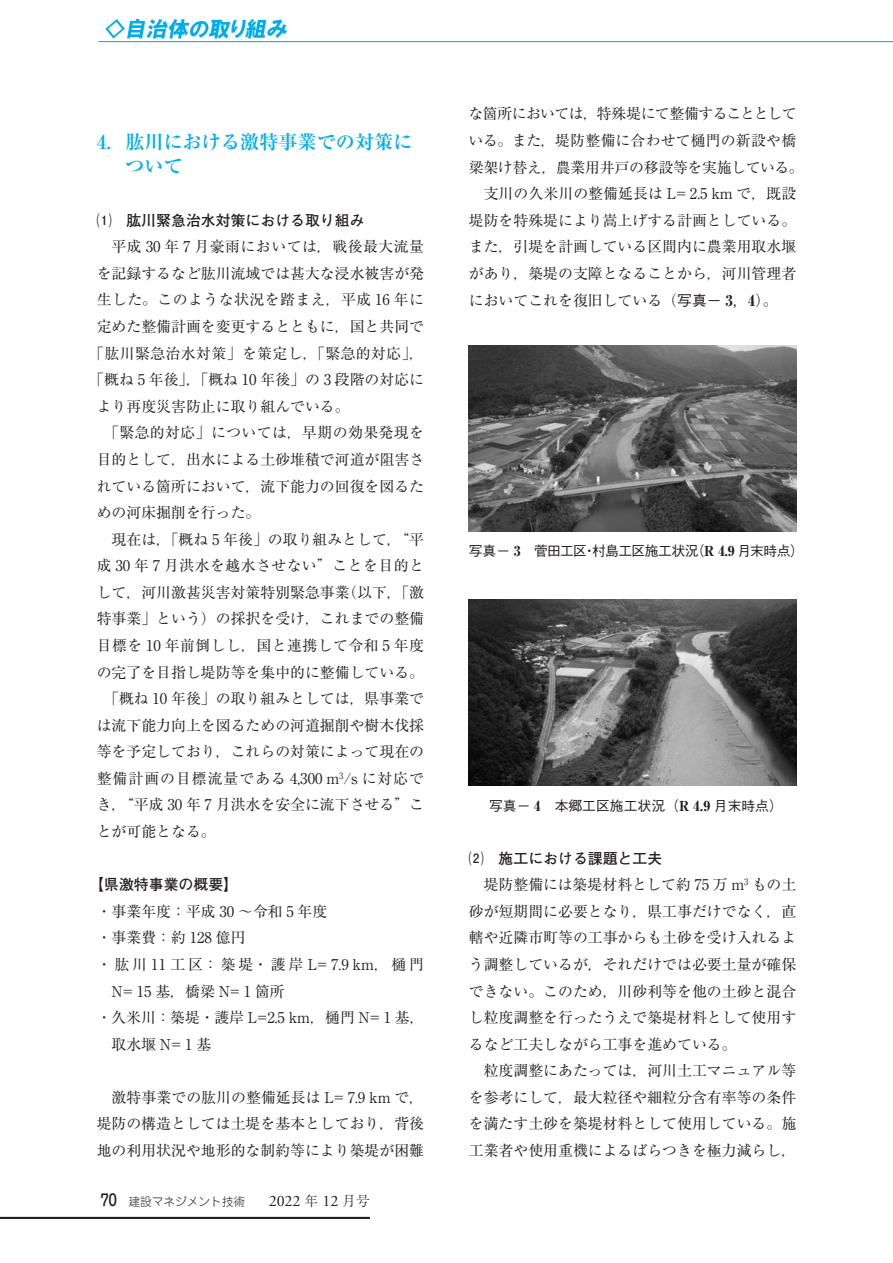
<style>
.page{position:relative;width:893px;height:1263px;background:#fff}
.page>*{position:absolute;margin:0;border:0;box-sizing:border-box;transform-origin:0 0}
.大見出し_1__自治体2行{font:700 19.2px/23.4px "Ryumin Pr 6 N";color:#00aeef}
.本文_14Q{font:14.85px/26.5px "Ryumin Pr 6 N";color:#231f20;text-align:justify}
.本文_14Q-2{font:14.85px/26.5px "Ryumin Pr 6 N";letter-spacing:-.02em;color:#231f20}
.本文_問答1{font:14.85px/26.5px "Ryumin Pr 6 N";color:#231f20}
.本文_問答1-2{font:14.85px/26.5px "Ryumin Pr 6 N";letter-spacing:.095em;color:#231f20}
.本文_14Q-3{font:14.85px "Ryumin Pr 6 N";letter-spacing:.025em;color:#231f20}
.中見出し__1___太ゴ_前アキ{font:700 14.85px "Futo Go B101 Pr 6 N";color:#231f20}
.本文_14Q-4{font:14.85px "Ryumin Pr 6 N";letter-spacing:.03em;color:#231f20}
.本文_14Q-5{font:14.85px "Ryumin Pr 6 N";letter-spacing:.035em;color:#231f20}
.中見出し__1___太ゴ{font:700 14.85px "Futo Go B101 Pr 6 N";color:#231f20}
.キャプション{font:500 13.8px "Gothic BBB Pr 6 N";letter-spacing:-.03em;color:#231f20}
.キャプション-2{font:500 13.8px "Gothic BBB Pr 6 N";color:#231f20}
.t1{font:300 11.7px "Jun 101 Pro";color:#231f20}
.s1{font-family:"Jun 34 Pro";font-weight:500;font-size:15.9px}
.s2{font-family:"Adobe Garamond Pro";font-weight:400;font-size:15.9px}
.s3{font-family:"Ryumin Pr 6 N";font-size:13.8px}
.s4{font-family:"Gothic BBB Pr 6 N";font-weight:500}
.s5{font-weight:800}
.s6{font-family:"Ryumin Pr 6 N";font-weight:800}
</style>
<div class="page">
<img style="left:469px;top:345px;width:327px;height:186px">
<img style="left:469px;top:600px;width:327px;height:186px">
<hr style="left:98px;top:41px;width:795px;height:1px;background:#00aeef">
<svg style="left:105px;top:19px;width:182px;height:20px"></svg>
<hr style="left:0;top:1217px;width:370px;height:2px;background:#231f20">
<p class="大見出し_1__自治体2行" style="left:125px;top:129px;width:289px;text-indent:-29px">4．肱川における激特事業での対策について</p>
<p class="中見出し__1___太ゴ" style="left:97px;top:208px;width:269px">⑴　肱川緊急治水対策における取り組み</p>
<p class="本文_14Q-5" style="left:112px;top:235px;width:314px">平成 30 年 7 月豪雨においては，戦後最大流量</p>
<p class="本文_14Q" style="left:97px;top:259px;width:329px">を記録するなど肱川流域では甚大な浸水被害が発</p>
<p class="本文_14Q-4" style="left:97px;top:288px;width:329px">生した。このような状況を踏まえ，平成 16 年に</p>
<p class="本文_14Q" style="left:97px;top:312px;width:329px">定めた整備計画を変更するとともに，国と共同で</p>
<p class="本文_14Q-3" style="left:89px;top:341px;width:336px">「肱川緊急治水対策」を策定し，「緊急的対応」，</p>
<p class="本文_14Q" style="left:89px;top:366px;width:336px">「概ね 5 年後」，「概ね 10 年後」の 3 段階の対応に</p>
<p class="本文_14Q" style="left:97px;top:392px;width:254px">より再度災害防止に取り組んでいる。</p>
<p class="本文_14Q" style="left:97px;top:419px;width:329px;text-indent:7px">「緊急的対応」については，早期の効果発現を目的として，出水による土砂堆積で河道が阻害されている箇所において，流下能力の回復を図るための河床掘削を行った。</p>
<p class="本文_14Q" style="left:97px;top:525px;width:329px;text-indent:15px">現在は，「概ね 5 年後」の取り組みとして，“平成 30 年 7 月洪水を越水させない”ことを目的として，河川激甚災害対策特別緊急事業（以下，「激特事業」という）の採択を受け，これまでの整備目標を 10 年前倒しし，国と連携して令和 5 年度の完了を目指し堤防等を集中的に整備している。</p>
<p class="本文_14Q" style="left:97px;top:685px;width:329px;text-indent:7px">「概ね 10 年後」の取り組みとしては，県事業では流下能力向上を図るための河道掘削や樹木伐採等を予定しており，これらの対策によって現在の整備計画の目標流量である 4,300 m<sup>3</sup>/s に対応でき，“平成 30 年 7 月洪水を安全に流下させる”ことが可能となる。</p>
<p class="中見出し__1___太ゴ_前アキ" style="left:89px;top:873px;width:150px">【県激特事業の概要】</p>
<p class="本文_問答1" style="left:97px;top:897px;width:232px">・事業年度：平成 30 ～令和 5 年度</p>
<p class="本文_問答1" style="left:97px;top:924px;width:150px">・事業費：約 128 億円</p>
<p class="本文_問答1-2" style="left:112px;top:950px;width:314px;text-indent:-15px">・肱川 11 工区：築堤・護岸 L= 7.9 km，樋門<br>N= 15 基，橋梁 N= 1 箇所</p>
<p class="本文_問答1" style="left:112px;top:1003px;width:315px;text-indent:-15px">・久米川：築堤・護岸 L=2.5 km，樋門 N= 1 基，取水堰 N= 1 基</p>
<p class="本文_14Q" style="left:97px;top:1083px;width:329px;text-indent:15px">激特事業での肱川の整備延長は L= 7.9 km で，堤防の構造としては土堤を基本としており，背後地の利用状況や地形的な制約等により築堤が困難</p>
<p class="t1" style="left:101px;top:1192px;width:270px"><span class="s1">70</span> 建設マネジメント技術　　<span class="s2">2022</span> <span class="s3">年</span> <span class="s2">12</span> <span class="s3">月号</span></p>
<p class="本文_14Q-2" style="left:468px;top:100px;width:337px">な箇所においては，特殊堤にて整備することとしている。また，堤防整備に合わせて樋門の新設や橋梁架け替え，農業用井戸の移設等を実施している。</p>
<p class="本文_14Q" style="left:469px;top:180px;width:329px;text-indent:15px">支川の久米川の整備延長は L= 2.5 km で，既設堤防を特殊堤により嵩上げする計画としている。また，引堤を計画している区間内に農業用取水堰があり，築堤の支障となることから，河川管理者においてこれを復旧している（<span class="s4">写真－</span> <span class="s5">3</span><span class="s4">，</span><span class="s5">4</span>）。</p>
<p class="キャプション" style="left:469px;top:540px;width:337px">写真－ <span class="s6">3</span>　菅田工区・村島工区施工状況（<span class="s6">R 4.9</span> 月末時点）</p>
<p class="キャプション-2" style="left:489px;top:794px;width:295px">写真－ <span class="s6">4</span>　本郷工区施工状況（<span class="s6">R 4.9</span> 月末時点）</p>
<p class="中見出し__1___太ゴ_前アキ" style="left:469px;top:846px;width:195px">⑵　施工における課題と工夫</p>
<p class="本文_14Q" style="left:469px;top:871px;width:329px;text-indent:15px">堤防整備には築堤材料として約 75 万 m<sup>3</sup> もの土砂が短期間に必要となり，県工事だけでなく，直轄や近隣市町等の工事からも土砂を受け入れるよう調整しているが，それだけでは必要土量が確保できない。このため，川砂利等を他の土砂と混合し粒度調整を行ったうえで築堤材料として使用するなど工夫しながら工事を進めている。</p>
<p class="本文_14Q" style="left:469px;top:1057px;width:329px;text-indent:15px">粒度調整にあたっては，河川土工マニュアル等を参考にして，最大粒径や細粒分含有率等の条件を満たす土砂を築堤材料として使用している。施工業者や使用重機によるばらつきを極力減らし，</p>
</div>
